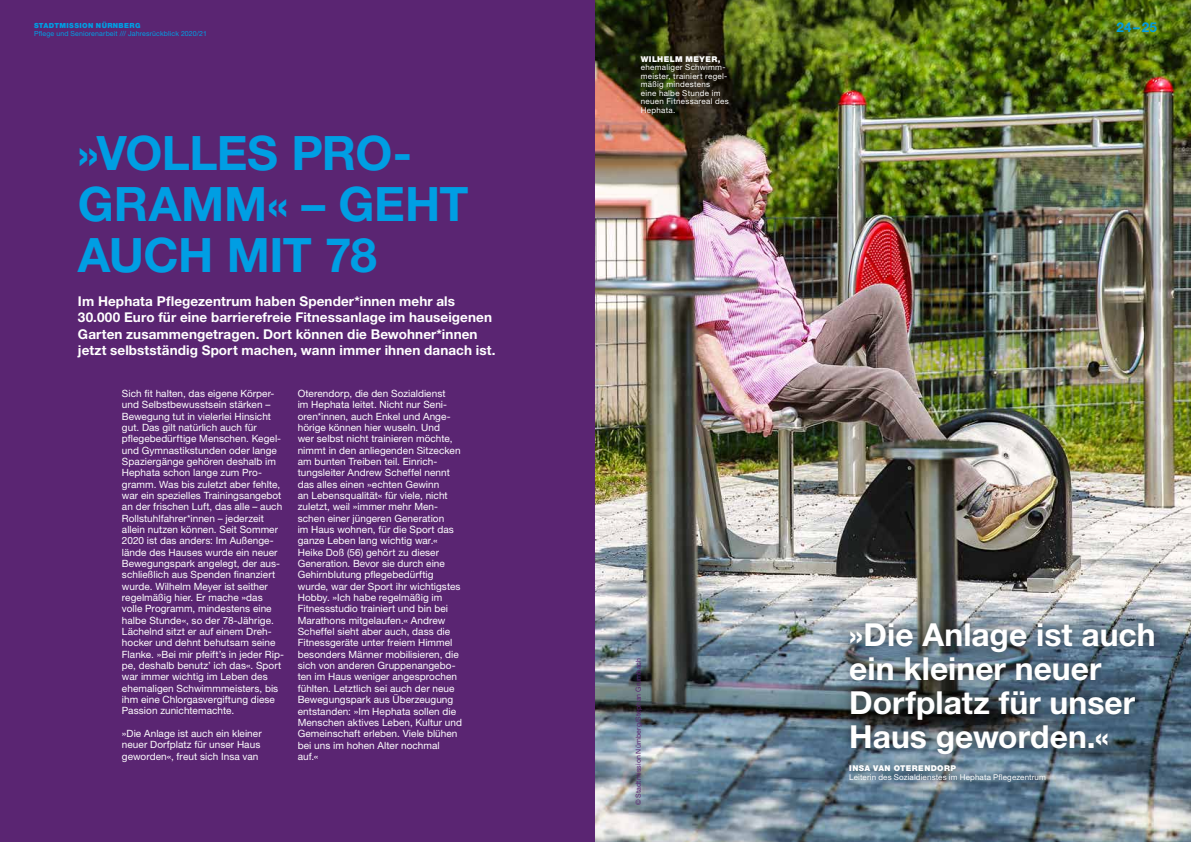
<style>
.page{position:relative;width:1191px;height:842px;background:#fff}
.page>*{position:absolute;margin:0;border:0;box-sizing:border-box;transform-origin:0 0}
.t1{font:700 47.5px/51px "Helvetica Neue LT Pro";letter-spacing:-.01em;color:#009ee3}
.t2{font:700 31.8px/34px "Helvetica Neue LT Pro";color:#fff}
.t3{font:700 13.5px/16.2px "Helvetica Neue LT Pro";letter-spacing:.005em;color:#fff}
.t4{font:700 13.5px "Helvetica Neue LT Pro";color:#009ee3}
.t5{font:10px/11.3px "Helvetica Neue LT Pro";letter-spacing:.005em;color:#fff}
.t6{font:8px/8.5px "Helvetica Neue LT Pro";letter-spacing:.03em;color:#fff}
.t7{font:900 8px "Helvetica Neue LT Pro";letter-spacing:.05em;color:#fff}
.t8{font:7px "Helvetica Neue LT Pro";letter-spacing:.02em;color:#009ee3}
.t9{font:7px "Helvetica Neue LT Pro";letter-spacing:.02em;color:#5a2572}
.t10{font:900 7px "Helvetica Neue LT Pro";letter-spacing:.05em;color:#009ee3}
</style>
<div class="page">
<div style="left:0;top:0;width:595px;height:842px;background:#5a2572"></div>
<img style="left:595px;top:0;width:596px;height:842px">
<div style="left:839px;top:613px;width:325px;height:177px;background:#181716;opacity:.62"></div>
<p class="t10" style="left:34px;top:21px;width:108px">STADTMISSION NÜRNBERG</p>
<p class="t8" style="left:34px;top:30px;width:174px">Pflege und Seniorenarbeit /// Jahresrückblick 2020/21</p>
<h1 class="t1" style="left:78px;top:127px;width:392px">»VOLLES PRO-<br>GRAMM« – GEHT<br>AUCH MIT 78</h1>
<p class="t3" style="left:78px;top:293px;width:419px">Im Hephata Pflegezentrum haben Spender*innen mehr als 30.000 Euro für eine barrierefreie Fitnessanlage im hauseigenen Garten zusammengetragen. Dort können die Bewohner*innen jetzt selbstständig Sport machen, wann immer ihnen danach ist.</p>
<p class="t5" style="left:122px;top:388px;width:164px">Sich fit halten, das eigene Körper&shy;und Selbstbewusstsein stärken – Bewegung tut in vielerlei Hinsicht gut. Das gilt natürlich auch für pflegebedürftige Menschen. Kegel&shy;und Gymnastikstunden oder lange Spaziergänge gehören deshalb im Hephata schon lange zum Pro&shy;gramm. Was bis zuletzt aber fehlte, war ein spezielles Trainingsangebot an der frischen Luft, das alle – auch Rollstuhlfahrer*innen – jederzeit allein nutzen können. Seit Sommer 2020 ist das anders: Im Außenge&shy;lände des Hauses wurde ein neuer Bewegungspark angelegt, der aus&shy;schließlich aus Spenden finanziert wurde. Wilhelm Meyer ist seither regelmäßig hier. Er mache »das volle Programm, mindestens eine halbe Stunde«, so der 78-Jährige.<br>Lächelnd sitzt er auf einem Dreh&shy;hocker und dehnt behutsam seine Flanke. »Bei mir pfeift’s in jeder Rip&shy;pe, deshalb benutz’ ich das«. Sport war immer wichtig im Leben des ehemaligen Schwimmmeisters, bis ihm eine Chlorgasvergiftung diese Passion zunichtemachte.</p>
<p class="t5" style="left:122px;top:728px;width:141px">»Die Anlage ist auch ein kleiner neuer Dorfplatz für unser Haus geworden«, freut sich Insa van</p>
<p class="t5" style="left:298px;top:388px;width:166px">Oterendorp, die den Sozialdienst<br>im Hephata leitet. Nicht nur Seni&shy;oren*innen, auch Enkel und Ange&shy;hörige können hier wuseln. Und<br>wer selbst nicht trainieren möchte, nimmt in den anliegenden Sitzecken am bunten Treiben teil. Einrich&shy;tungsleiter Andrew Scheffel nennt das alles einen »echten Gewinn<br>an Lebensqualität« für viele, nicht zuletzt, weil »immer mehr Men&shy;schen einer jüngeren Generation<br>im Haus wohnen, für die Sport das ganze Leben lang wichtig war.«<br>Heike Doß (56) gehört zu dieser<br>Generation. Bevor sie durch eine<br>Gehirnblutung pflegebedürftig wurde, war der Sport ihr wichtigstes<br>Hobby. »Ich habe regelmäßig im<br>Fitnessstudio trainiert und bin bei<br>Marathons mitgelaufen.« Andrew<br>Scheffel sieht aber auch, dass die<br>Fitnessgeräte unter freiem Himmel besonders Männer mobilisieren, die sich von anderen Gruppenangebo&shy;ten im Haus weniger angesprochen fühlten. Letztlich sei auch der neue<br>Bewegungspark aus Überzeugung entstanden: »Im Hephata sollen die<br>Menschen aktives Leben, Kultur und<br>Gemeinschaft erleben. Viele blühen bei uns im hohen Alter nochmal auf.«</p>
<p class="t7" style="left:641px;top:54px;width:81px">WILHELM MEYER,</p>
<p class="t6" style="left:641px;top:63px;width:89px">ehemaliger Schwimm&shy;meister, trainiert regel&shy;mäßig mindestens<br>eine halbe Stunde im neuen Fitnessareal des<br>Hephata.</p>
<h3 class="t4" style="left:1116px;top:19px;width:42px">24–25</h3>
<p class="t9" style="left:634px;top:805px;width:149px;rotate:-90deg">© Stadtmission Nürnberg/Stephan Grumbach</p>
<h2 class="t2" style="left:849px;top:617px;width:308px">»Die Anlage ist auch ein kleiner neuer<br>Dorfplatz für unser<br>Haus geworden.«</h2>
<p class="t7" style="left:849px;top:763px;width:108px">INSA VAN OTERENDORP</p>
<p class="t6" style="left:849px;top:772px;width:198px">Leiterin des Sozialdienstes im Hephata Pflegezentrum</p>
</div>
